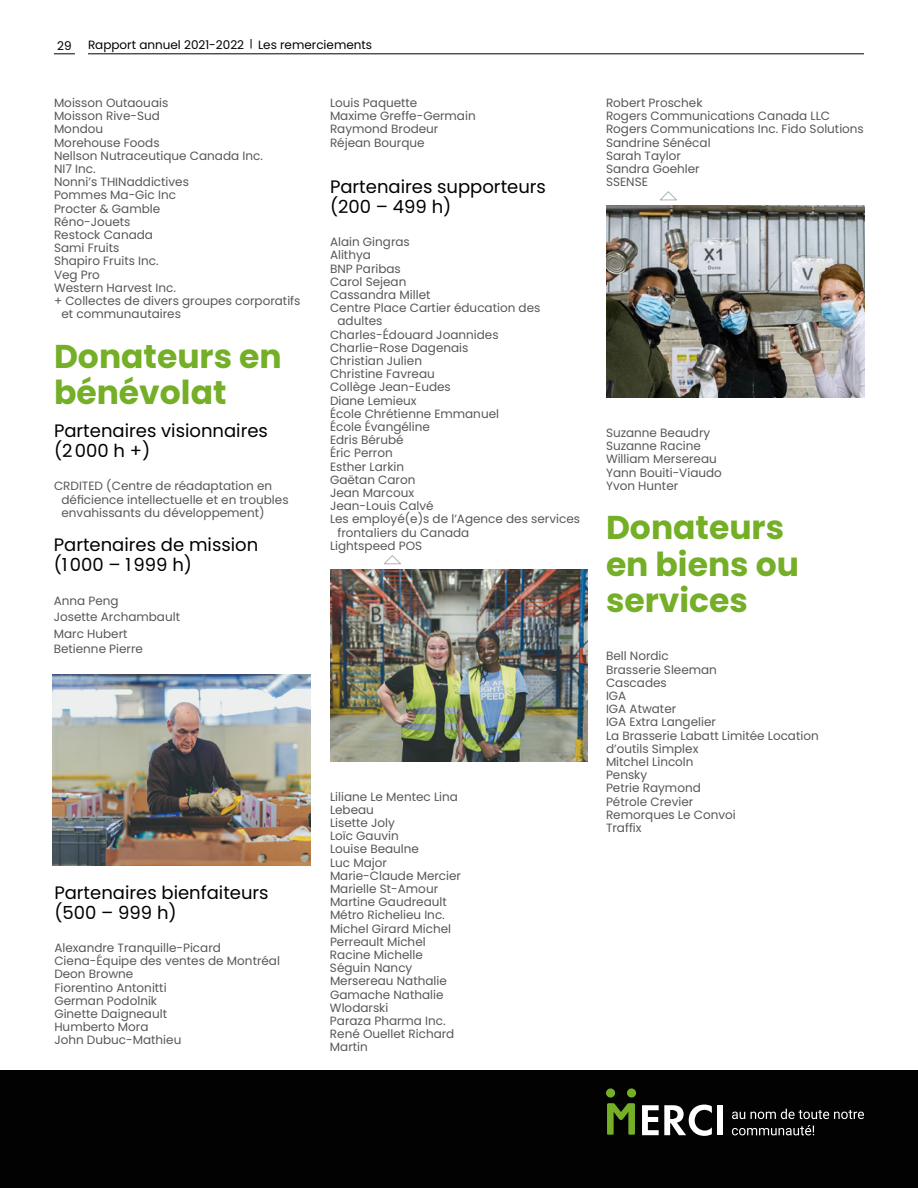
<style>
.page{position:relative;width:918px;height:1188px;background:#fff}
.page>*{position:absolute;margin:0;border:0;box-sizing:border-box;transform-origin:0 0}
.t1{font:700 33px/36.3px "Poppins";color:#74af27}
.t2{font:18px/19.8px "Poppins";color:#000}
.t3{font:12px/13.2px "Poppins";color:#575756}
.t4{font:12px "Poppins";color:#020203}
</style>
<div class="page">
<div style="left:0;top:1070px;width:918px;height:118px;background:#020203"></div>
<svg style="left:732px;top:1112px;width:13px;height:7px"></svg>
<svg style="left:751px;top:1109px;width:113px;height:10px"></svg>
<svg style="left:732px;top:1125px;width:82px;height:10px"></svg>
<svg style="left:607px;top:1103px;width:28px;height:32px"></svg>
<div style="left:606px;top:1088px;width:9px;height:10px;background:#74af27;border-radius:50%"></div>
<div style="left:627px;top:1088px;width:9px;height:10px;background:#74af27;border-radius:50%"></div>
<svg style="left:642px;top:1105px;width:70px;height:31px"></svg>
<div style="left:717px;top:1105px;width:6px;height:30px;background:#fff"></div>
<img style="left:53px;top:674px;width:258px;height:192px">
<img style="left:330px;top:570px;width:258px;height:191px">
<img style="left:606px;top:206px;width:258px;height:191px">
<svg style="left:384px;top:555px;width:17px;height:10px"></svg>
<svg style="left:660px;top:191px;width:17px;height:10px"></svg>
<hr style="left:88px;top:54px;width:776px;height:1px;background:#020203">
<svg style="left:54px;top:54px;width:21px;height:1px"></svg>
<p class="t4" style="left:57px;top:38px;width:16px">29</p>
<p class="t4" style="left:88px;top:37px;width:158px">Rapport annuel 2021-2022</p>
<p class="t4" style="left:258px;top:37px;width:116px">Les remerciements</p>
<p class="t3" style="left:54px;top:96px;width:116px">Moisson Outaouais</p>
<p class="t3" style="left:54px;top:109px;width:107px">Moisson Rive-Sud</p>
<p class="t3" style="left:54px;top:123px;width:51px">Mondou</p>
<p class="t3" style="left:54px;top:136px;width:107px">Morehouse Foods</p>
<p class="t3" style="left:54px;top:149px;width:210px">Nellson Nutraceutique Canada Inc.</p>
<p class="t3" style="left:54px;top:162px;width:43px">NI7 Inc.</p>
<p class="t3" style="left:54px;top:175px;width:137px">Nonni’s THINaddictives</p>
<p class="t3" style="left:54px;top:189px;width:124px">Pommes Ma-Gic Inc</p>
<p class="t3" style="left:54px;top:202px;width:108px">Procter &amp; Gamble</p>
<p class="t3" style="left:54px;top:215px;width:78px">Réno-Jouets</p>
<p class="t3" style="left:54px;top:228px;width:101px">Restock Canada</p>
<p class="t3" style="left:54px;top:241px;width:67px">Sami Fruits</p>
<p class="t3" style="left:54px;top:255px;width:106px">Shapiro Fruits Inc.</p>
<p class="t3" style="left:54px;top:268px;width:47px">Veg Pro</p>
<p class="t3" style="left:54px;top:281px;width:123px">Western Harvest Inc.</p>
<p class="t3" style="left:54px;top:294px;width:248px">+ Collectes de divers groupes corporatifs</p>
<p class="t3" style="left:62px;top:307px;width:121px">et communautaires</p>
<h1 class="t1" style="left:54px;top:338px;width:229px">Donateurs en bénévolat</h1>
<h2 class="t2" style="left:54px;top:421px;width:215px">Partenaires visionnaires (2000 h +)</h2>
<p class="t3" style="left:62px;top:480px;width:229px;text-indent:-8px">CRDITED (Centre de réadaptation en déficience intellectuelle et en troubles envahissants du développement)</p>
<h2 class="t2" style="left:54px;top:535px;width:206px">Partenaires de mission (1 000 – 1 999 h)</h2>
<p class="t3" style="left:54px;top:592px;width:128px;line-height:16.8px">Anna Peng<br>Josette Archambault<br>Marc Hubert</p>
<p class="t3" style="left:54px;top:642px;width:91px">Betienne Pierre</p>
<p class="t3" style="left:330px;top:96px;width:147px">Louis Paquette<br>Maxime Greffe-Germain<br>Raymond Brodeur<br>Réjean Bourque</p>
<h2 class="t2" style="left:330px;top:177px;width:218px">Partenaires supporteurs (200 – 499 h)</h2>
<p class="t3" style="left:330px;top:236px;width:81px">Alain Gingras</p>
<p class="t3" style="left:330px;top:249px;width:42px">Alithya</p>
<p class="t3" style="left:330px;top:262px;width:72px">BNP Paribas</p>
<p class="t3" style="left:330px;top:275px;width:78px">Carol Sejean</p>
<p class="t3" style="left:330px;top:288px;width:102px">Cassandra Millet</p>
<p class="t3" style="left:330px;top:302px;width:212px">Centre Place Cartier éducation des</p>
<p class="t3" style="left:338px;top:315px;width:46px">adultes</p>
<p class="t3" style="left:330px;top:328px;width:170px">Charles-Édouard Joannides</p>
<p class="t3" style="left:330px;top:341px;width:140px">Charlie-Rose Dagenais</p>
<p class="t3" style="left:330px;top:354px;width:94px">Christian Julien</p>
<p class="t3" style="left:330px;top:368px;width:106px">Christine Favreau</p>
<p class="t3" style="left:330px;top:381px;width:122px">Collège Jean-Eudes</p>
<p class="t3" style="left:330px;top:394px;width:88px">Diane Lemieux</p>
<p class="t3" style="left:330px;top:407px;width:171px">École Chrétienne Emmanuel</p>
<p class="t3" style="left:330px;top:420px;width:101px">École Évangéline</p>
<p class="t3" style="left:330px;top:434px;width:75px">Edris Bérubé</p>
<p class="t3" style="left:330px;top:447px;width:64px">Éric Perron</p>
<p class="t3" style="left:330px;top:460px;width:76px">Esther Larkin</p>
<p class="t3" style="left:330px;top:473px;width:87px">Gaëtan Caron</p>
<p class="t3" style="left:330px;top:486px;width:86px">Jean Marcoux</p>
<p class="t3" style="left:330px;top:500px;width:105px">Jean-Louis Calvé</p>
<p class="t3" style="left:330px;top:513px;width:252px">Les employé(e)s de l’Agence des services</p>
<p class="t3" style="left:338px;top:526px;width:133px">frontaliers du Canada</p>
<p class="t3" style="left:330px;top:539px;width:94px">Lightspeed POS</p>
<h2 class="t2" style="left:54px;top:883px;width:216px">Partenaires bienfaiteurs (500 – 999 h)</h2>
<p class="t3" style="left:54px;top:941px;width:227px">Alexandre Tranquille-Picard<br>Ciena-Équipe des ventes de Montréal<br>Deon Browne<br>Fiorentino Antonitti<br>German Podolnik<br>Ginette Daigneault<br>Humberto Mora<br>John Dubuc-Mathieu</p>
<p class="t3" style="left:330px;top:790px;width:133px">Liliane Le Mentec Lina<br>Lebeau<br>Lisette Joly<br>Loïc Gauvin<br>Louise Beaulne<br>Luc Major<br>Marie-Claude Mercier<br>Marielle St-Amour<br>Martine Gaudreault<br>Métro Richelieu Inc.<br>Michel Girard Michel<br>Perreault Michel<br>Racine Michelle<br>Séguin Nancy<br>Mersereau Nathalie<br>Gamache Nathalie<br>Wlodarski<br>Paraza Pharma Inc.<br>René Ouellet Richard<br>Martin</p>
<p class="t3" style="left:606px;top:96px;width:259px">Robert Proschek<br>Rogers Communications Canada LLC<br>Rogers Communications Inc. Fido Solutions<br>Sandrine Sénécal<br>Sarah Taylor<br>Sandra Goehler<br>SSENSE</p>
<p class="t3" style="left:606px;top:426px;width:117px">Suzanne Beaudry<br>Suzanne Racine<br>William Mersereau<br>Yann Bouiti-Viaudo<br>Yvon Hunter</p>
<h1 class="t1" style="left:606px;top:510px;width:194px">Donateurs en biens ou services</h1>
<p class="t3" style="left:606px;top:650px;width:214px">Bell Nordic<br>Brasserie Sleeman<br>Cascades<br>IGA<br>IGA Atwater<br>IGA Extra Langelier<br>La Brasserie Labatt Limitée Location d’outils Simplex<br>Mitchel Lincoln<br>Pensky<br>Petrie Raymond<br>Pétrole Crevier<br>Remorques Le Convoi<br>Traffix</p>
</div>
